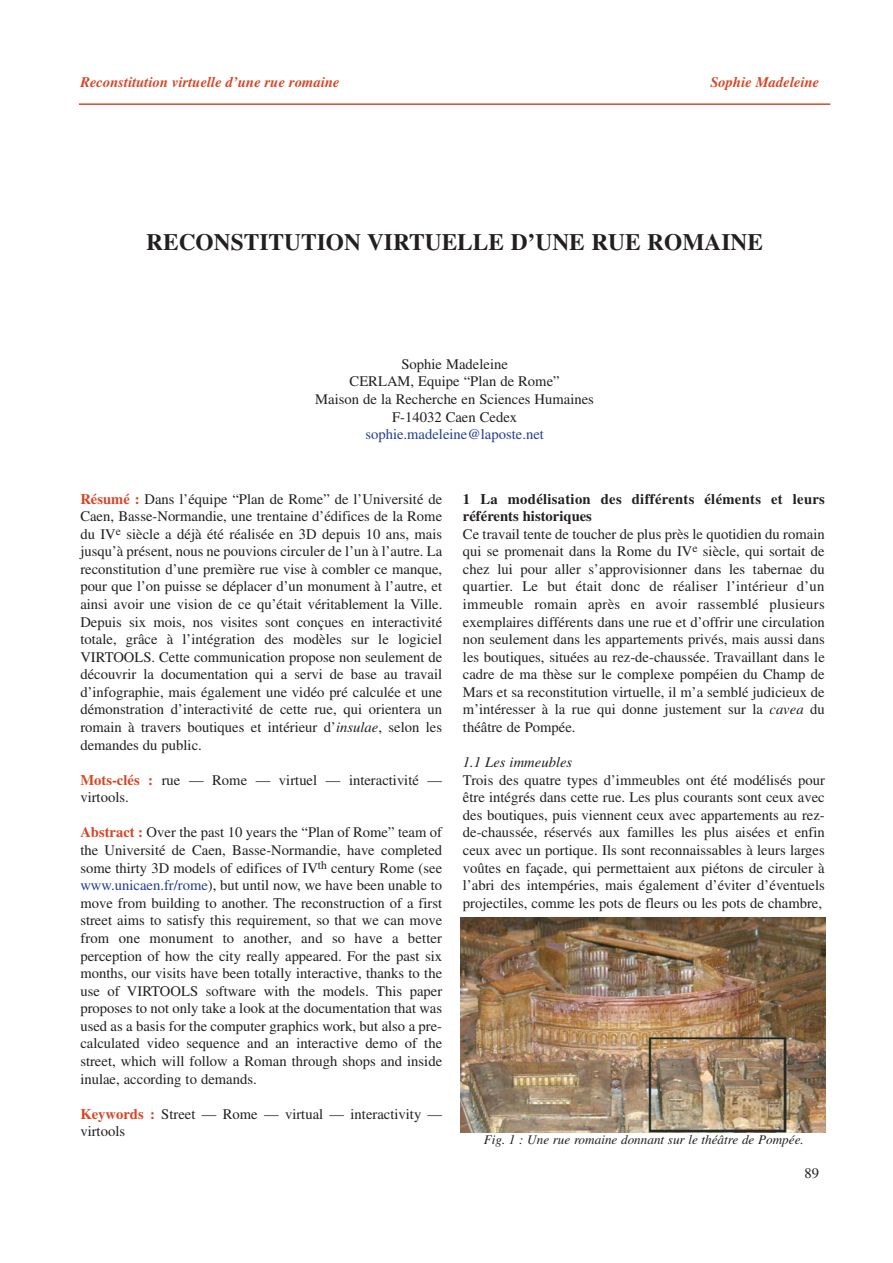
<style>
.page{position:relative;width:893px;height:1263px;background:#fff}
.page>*{position:absolute;margin:0;border:0;box-sizing:border-box;transform-origin:0 0}
.t1{font:700 23.4px "Times";color:#231f20}
.t2{font:14.7px/17.5px "Times";color:#231f20;text-align:justify}
.t3{font:700 14.7px/17.5px "Times";letter-spacing:.02em;color:#231f20}
.t4{font:italic 700 14.7px "Times";color:#d64626}
.t5{font:14.7px "Times";color:#243e8d}
.t6{font:italic 14.7px "Times";color:#231f20}
.t7{font:italic 13.2px "Times";color:#231f20}
.s1{font-weight:700;color:#d64626}
.s2{font-style:italic}
.s3{color:#243e8d}
</style>
<div class="page">
<hr style="left:79px;top:103px;width:751px;height:2px;background:#d64626">
<img style="left:461px;top:918px;width:364px;height:214px">
<p class="t4" style="left:80px;top:76px;width:261px">Reconstitution virtuelle d’une rue romaine</p>
<p class="t4" style="left:710px;top:76px;width:110px">Sophie Madeleine</p>
<h1 class="t1" style="left:146px;top:233px;width:618px">RECONSTITUTION VIRTUELLE D’UNE RUE ROMAINE</h1>
<p class="t2" style="left:315px;top:357px;width:280px;text-align:center">Sophie Madeleine<br>CERLAM, Equipe “Plan de Rome”<br>Maison de la Recherche en Sciences Humaines<br>F-14032 Caen Cedex</p>
<p class="t5" style="left:365px;top:429px;width:180px">sophie.madeleine@laposte.net</p>
<p class="t2" style="left:80px;top:491px;width:363px"><span class="s1">Résumé :</span> Dans l’équipe “Plan de Rome” de l’Université de Caen, Basse-Normandie, une trentaine d’édifices de la Rome du IV<sup>e</sup> siècle a déjà été réalisée en 3D depuis 10 ans, mais jusqu’à présent, nous ne pouvions circuler de l’un à l’autre. La reconstitution d’une première rue vise à combler ce manque, pour que l’on puisse se déplacer d’un monument à l’autre, et ainsi avoir une vision de ce qu’était véritablement la Ville.<br>Depuis six mois, nos visites sont conçues en interactivité totale, grâce à l’intégration des modèles sur le logiciel VIRTOOLS. Cette communication propose non seulement de découvrir la documentation qui a servi de base au travail d’infographie, mais également une vidéo pré calculée et une démonstration d’interactivité de cette rue, qui orientera un romain à travers boutiques et intérieur d’<span class="s2">insulae</span>, selon les demandes du public.</p>
<p class="t2" style="left:80px;top:772px;width:363px"><span class="s1">Mots-clés :</span> rue — Rome — virtuel — interactivité — virtools.</p>
<p class="t2" style="left:80px;top:825px;width:363px"><span class="s1">Abstract :</span> Over the past 10 years the “Plan of Rome” team of the Université de Caen, Basse-Normandie, have completed some thirty 3D models of edifices of IV<sup>th</sup> century Rome (see <span class="s3">www.unicaen.fr/rome</span>), but until now, we have been unable to move from building to another. The reconstruction of a first street aims to satisfy this requirement, so that we can move from one monument to another, and so have a better perception of how the city really appeared. For the past six months, our visits have been totally interactive, thanks to the use of VIRTOOLS software with the models. This paper proposes to not only take a look at the documentation that was used as a basis for the computer graphics work, but also a pre&shy;calculated video sequence and an interactive demo of the street, which will follow a Roman through shops and inside inulae, according to demands.</p>
<p class="t2" style="left:80px;top:1106px;width:363px"><span class="s1">Keywords :</span> Street — Rome — virtual — interactivity — virtools</p>
<p class="t3" style="left:463px;top:491px;width:363px">1 La modélisation des différents éléments et leurs référents historiques</p>
<p class="t2" style="left:463px;top:526px;width:363px">Ce travail tente de toucher de plus près le quotidien du romain qui se promenait dans la Rome du IV<sup>e</sup> siècle, qui sortait de chez lui pour aller s’approvisionner dans les tabernae du quartier. Le but était donc de réaliser l’intérieur d’un immeuble romain après en avoir rassemblé plusieurs exemplaires différents dans une rue et d’offrir une circulation non seulement dans les appartements privés, mais aussi dans les boutiques, situées au rez-de-chaussée. Travaillant dans le cadre de ma thèse sur le complexe pompéien du Champ de Mars et sa reconstitution virtuelle, il m’a semblé judicieux de m’intéresser à la rue qui donne justement sur la <span class="s2">cavea</span> du théâtre de Pompée.</p>
<p class="t6" style="left:463px;top:757px;width:111px">1.1 Les immeubles</p>
<p class="t2" style="left:463px;top:772px;width:363px">Trois des quatre types d’immeubles ont été modélisés pour être intégrés dans cette rue. Les plus courants sont ceux avec des boutiques, puis viennent ceux avec appartements au rez&shy;de-chaussée, réservés aux familles les plus aisées et enfin ceux avec un portique. Ils sont reconnaissables à leurs larges voûtes en façade, qui permettaient aux piétons de circuler à l’abri des intempéries, mais également d’éviter d’éventuels projectiles, comme les pots de fleurs ou les pots de chambre,</p>
<p class="t7" style="left:484px;top:1135px;width:322px">Fig. 1 : Une rue romaine donnant sur le théâtre de Pompée.</p>
<p class="t2" style="left:804px;top:1165px;width:16px">89</p>
</div>
